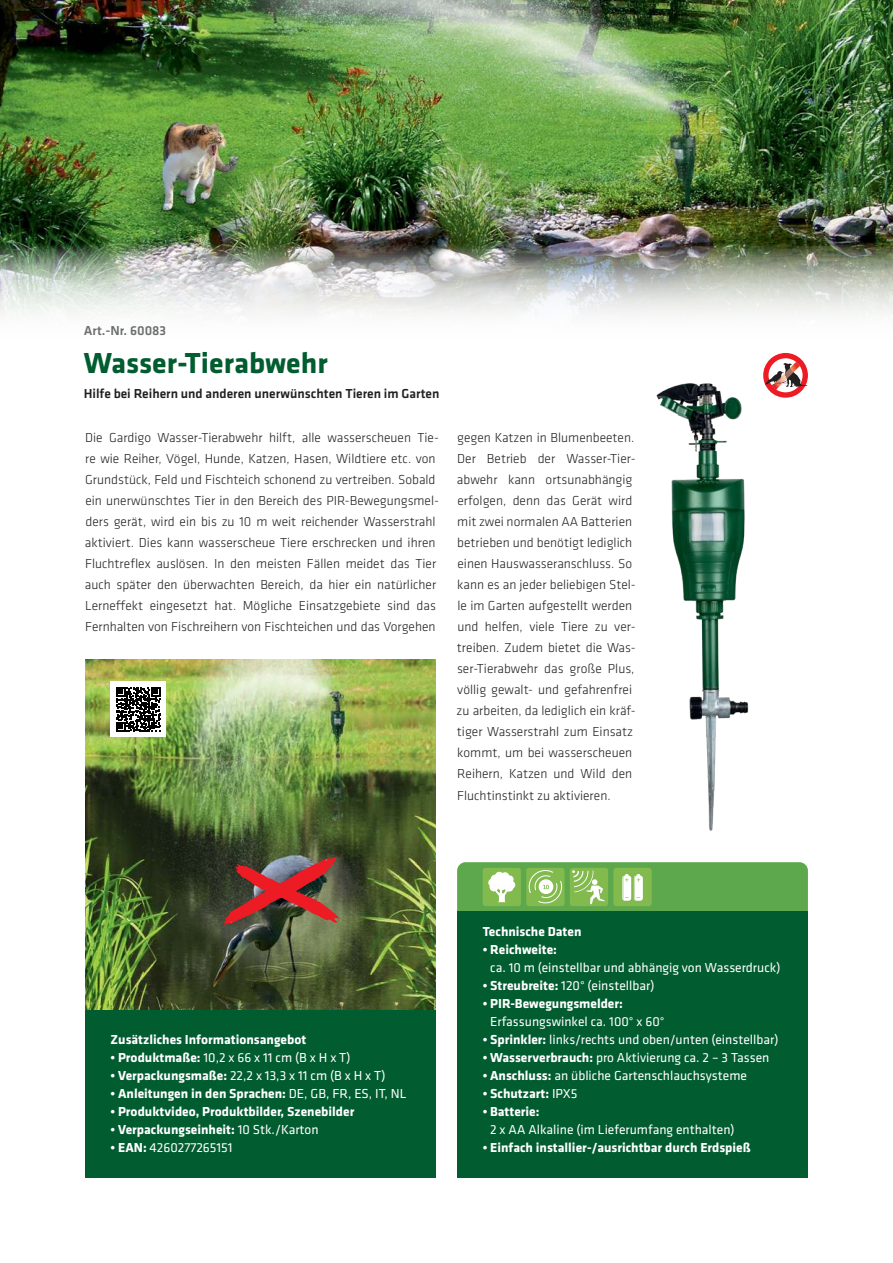
<style>
.page{position:relative;width:893px;height:1263px;background:#fff}
.page>*{position:absolute;margin:0;border:0;box-sizing:border-box;transform-origin:0 0}
.t1{font:30px "Klavika Bold OSF";color:#015c30}
.t2{font:300 13.5px/21px "Klavika";color:#221f1f}
.t3{font:13.5px "Klavika";color:#fff}
.t4{font:13.5px "Klavika Bold OSF";color:#fff}
.t5{font:500 13.5px "Klavika";color:#221f1f}
.t6{font:500 13.5px "Klavika";color:#6c6e70}
.s1{font-family:"Klavika Bold OSF"}
.s2{font-family:"Klavika"}
</style>
<div class="page">
<img style="left:85px;top:659px;width:351px;height:351px">
<img style="left:0;top:0;width:893px;height:244px">
<img style="left:0;top:244px;width:893px;height:70px">
<div style="left:457px;top:862px;width:351px;height:89px;background:#5ca74b;border-radius:9px"></div>
<div style="left:457px;top:912px;width:351px;height:266px;background:#015c30"></div>
<div style="left:85px;top:1010px;width:351px;height:168px;background:#015c30"></div>
<svg style="left:763px;top:353px;width:45px;height:44px"></svg>
<div style="left:483px;top:868px;width:38px;height:38px;background:#82ba4e;border-radius:3px"></div>
<svg style="left:488px;top:872px;width:27px;height:30px"></svg>
<div style="left:613px;top:868px;width:39px;height:38px;background:#82ba4e;border-radius:3px"></div>
<svg style="left:622px;top:874px;width:21px;height:27px"></svg>
<div style="left:570px;top:868px;width:38px;height:38px;background:#82ba4e;border-radius:3px"></div>
<svg style="left:572px;top:870px;width:33px;height:34px"></svg>
<div style="left:111px;top:682px;width:55px;height:55px;background:#fff"></div>
<svg style="left:116px;top:687px;width:45px;height:45px"></svg>
<div style="left:526px;top:868px;width:38px;height:38px;background:#82ba4e;border-radius:3px"></div>
<svg style="left:529px;top:870px;width:34px;height:33px"></svg>
<img style="left:223px;top:856px;width:116px;height:69px">
<img style="left:656px;top:378px;width:136px;height:453px">
<p class="t6" style="left:84px;top:323px;width:84px">Art.-Nr. 60083</p>
<h1 class="t1" style="left:84px;top:352px;width:246px">Wasser-Tierabwehr</h1>
<p class="t5" style="left:84px;top:385px;width:357px">Hilfe bei Reihern und anderen unerwünschten Tieren im Garten</p>
<p class="t2" style="left:85px;top:428px;width:356px">Die Gardigo Wasser-Tierabwehr hilft, alle wasserscheuen Tie&shy;re wie Reiher, Vögel, Hunde, Katzen, Hasen, Wildtiere etc. von Grundstück, Feld und Fischteich schonend zu vertreiben. Sobald ein unerwünschtes Tier in den Bereich des PIR-Bewegungsmel&shy;ders gerät, wird ein bis zu 10 m weit reichender Wasserstrahl aktiviert. Dies kann wasserscheue Tiere erschrecken und ihren Fluchtreflex auslösen. In den meisten Fällen meidet das Tier auch später den überwachten Bereich, da hier ein natürlicher Lerneffekt eingesetzt hat. Mögliche Einsatzgebiete sind das Fernhalten von Fischreihern von Fischteichen und das Vorgehen</p>
<p class="t2" style="left:457px;top:428px;width:181px">gegen Katzen in Blumenbeeten.<br>Der Betrieb der Wasser-Tier&shy;abwehr kann ortsunabhängig erfolgen, denn das Gerät wird mit zwei normalen AA Batterien betrieben und benötigt lediglich einen Hauswasseranschluss. So kann es an jeder beliebigen Stel&shy;le im Garten aufgestellt werden und helfen, viele Tiere zu ver&shy;treiben. Zudem bietet die Was&shy;ser-Tierabwehr das große Plus, völlig gewalt- und gefahrenfrei zu arbeiten, da lediglich ein kräf&shy;tiger Wasserstrahl zum Einsatz kommt, um bei wasserscheuen<br>Reihern, Katzen und Wild den<br>Fluchtinstinkt zu aktivieren.</p>
<p class="t4" style="left:111px;top:1035px;width:197px">Zusätzliches Informationsangebot</p>
<p class="t3" style="left:111px;top:1052px;width:242px"><span class="s1">• Produktmaße:</span> 10,2 x 66 x 11 cm (B x H x T)</p>
<p class="t3" style="left:111px;top:1070px;width:276px"><span class="s1">• Verpackungsmaße:</span> 22,2 x 13,3 x 11 cm (B x H x T)</p>
<p class="t4" style="left:111px;top:1089px;width:297px">• Anleitungen in den Sprachen: <span class="s2">DE, GB, FR, ES, IT, NL</span></p>
<p class="t4" style="left:111px;top:1107px;width:245px">• Produktvideo, Produktbilder, Szenebilder</p>
<p class="t4" style="left:111px;top:1125px;width:210px">• Verpackungseinheit: <span class="s2">10 Stk./Karton</span></p>
<p class="t3" style="left:111px;top:1142px;width:123px"><span class="s1">• EAN:</span> 4260277265151</p>
<p class="t4" style="left:483px;top:927px;width:100px">Technische Daten</p>
<p class="t4" style="left:483px;top:945px;width:76px">• Reichweite:</p>
<p class="t3" style="left:490px;top:962px;width:292px">ca. 10 m (einstellbar und abhängig von Wasserdruck)</p>
<p class="t3" style="left:483px;top:980px;width:173px"><span class="s1">• Streubreite:</span> 120° (einstellbar)</p>
<p class="t4" style="left:483px;top:999px;width:142px">• PIR-Bewegungsmelder:</p>
<p class="t3" style="left:490px;top:1016px;width:176px">Erfassungswinkel ca. 100° x 60°</p>
<p class="t3" style="left:483px;top:1034px;width:297px"><span class="s1">• Sprinkler:</span> links/rechts und oben/unten (einstellbar)</p>
<p class="t3" style="left:483px;top:1052px;width:288px"><span class="s1">• Wasserverbrauch:</span> pro Aktivierung ca. 2 – 3 Tassen</p>
<p class="t3" style="left:483px;top:1070px;width:266px"><span class="s1">• Anschluss:</span> an übliche Gartenschlauchsysteme</p>
<p class="t4" style="left:483px;top:1089px;width:96px">• Schutzart: <span class="s2">IPX5</span></p>
<p class="t4" style="left:483px;top:1107px;width:58px">• Batterie:</p>
<p class="t3" style="left:490px;top:1124px;width:246px">2 x AA Alkaline (im Lieferumfang enthalten)</p>
<p class="t4" style="left:483px;top:1143px;width:270px">• Einfach installier-/ausrichtbar durch Erdspieß</p>
</div>
